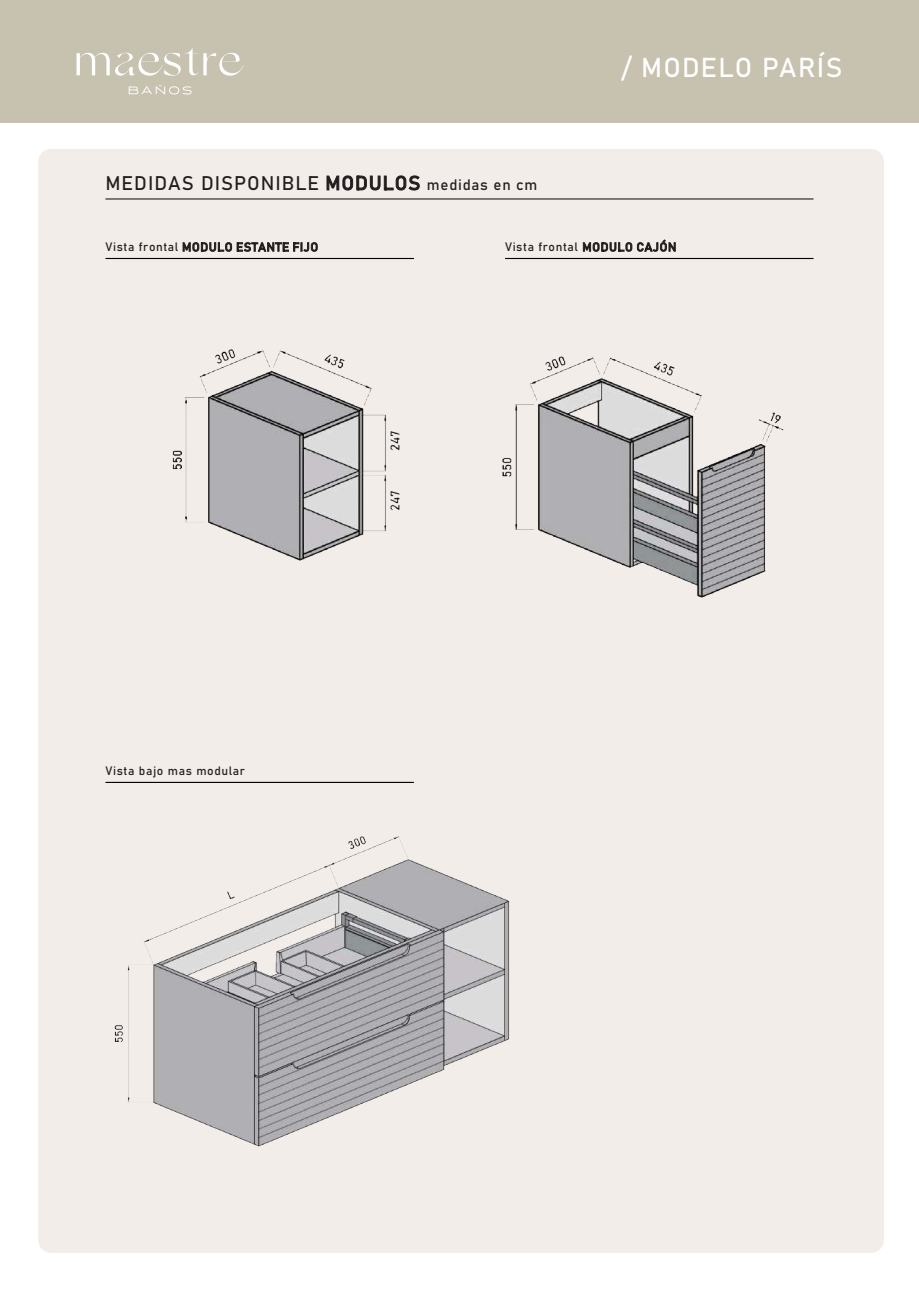
<style>
.page{position:relative;width:919px;height:1289px;background:#fff}
.page>*{position:absolute;margin:0;border:0;box-sizing:border-box;transform-origin:0 0}
.t1{font:27px "Bahnschrift";letter-spacing:.05em;color:#fff}
.t2{font:19.5px "Bahnschrift";letter-spacing:.05em;color:#231f20}
.t3{font:12px "Bahnschrift";letter-spacing:.05em;color:#231f20}
.s1{font-size:15px}
</style>
<div class="page">
<div style="left:0;top:0;width:918px;height:123px;background:#c7c1af"></div>
<svg style="left:77px;top:48px;width:167px;height:28px"></svg>
<svg style="left:129px;top:85px;width:62px;height:10px"></svg>
<div style="left:38px;top:149px;width:845px;height:1103px;background:#f3ede9;border-radius:13px"></div>
<hr style="left:105px;top:198px;width:708px;height:1px;background:#231f20">
<hr style="left:105px;top:258px;width:309px;height:1px;background:#000">
<hr style="left:105px;top:781px;width:309px;height:2px;background:#000">
<hr style="left:505px;top:258px;width:308px;height:1px;background:#000">
<img style="left:172px;top:349px;width:612px;height:249px">
<img style="left:114px;top:836px;width:396px;height:311px">
<h2 class="t2" style="left:105px;top:168px;width:433px">MEDIDAS DISPONIBLE MODULOS <span class="s1">medidas en cm</span></h2>
<h1 class="t1" style="left:621px;top:47px;width:223px">/ MODELO PARÍS</h1>
<p class="t3" style="left:105px;top:238px;width:214px">Vista frontal MODULO ESTANTE FIJO</p>
<p class="t3" style="left:505px;top:238px;width:173px">Vista frontal MODULO CAJÓN</p>
<p class="t3" style="left:105px;top:761px;width:141px">Vista bajo mas modular</p>
</div>
